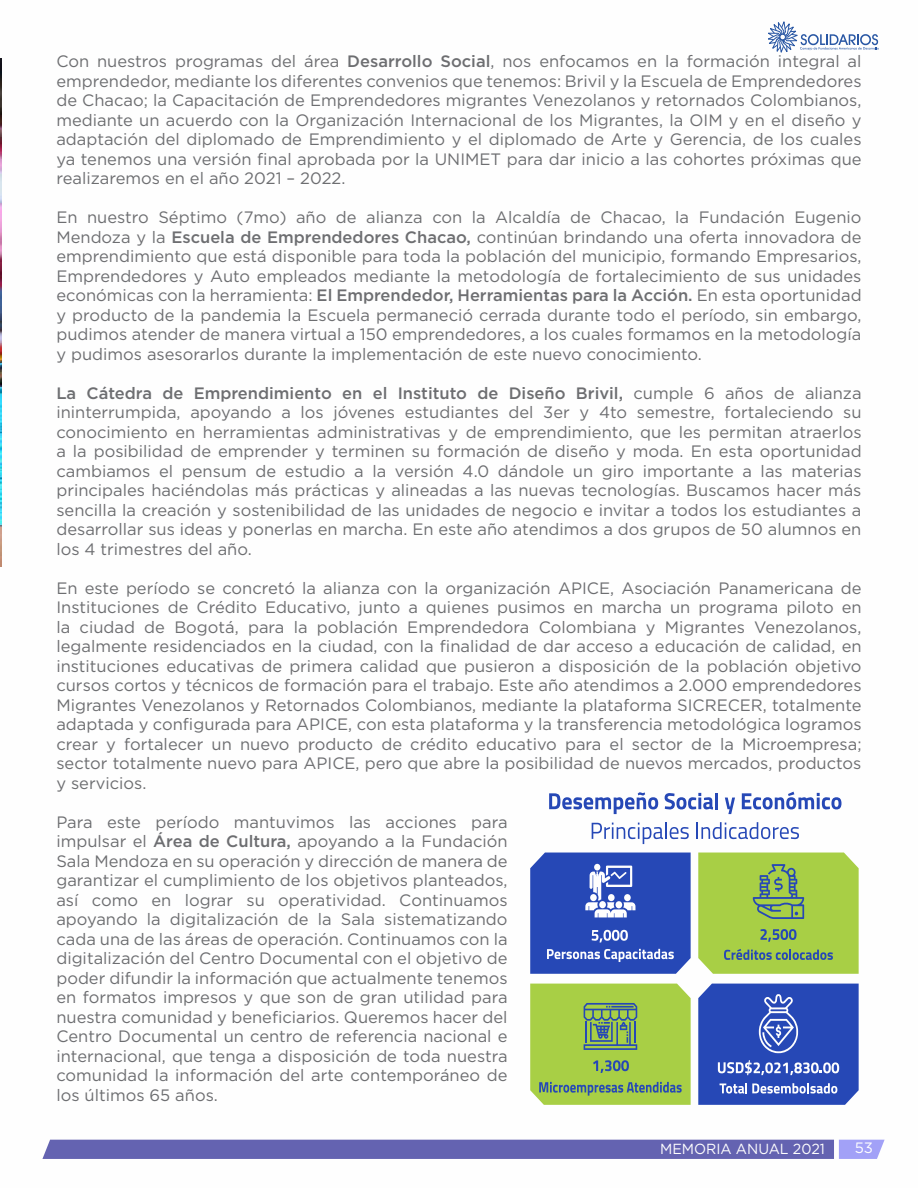
<style>
.page{position:relative;width:918px;height:1188px;background:#fff}
.page>*{position:absolute;margin:0;border:0;box-sizing:border-box;transform-origin:0 0}
.t1{font:16.5px/19.5px "Gotham";color:#6d6e71;text-align:justify}
.t2{font:15px "Gotham";color:#fff}
.t3{font:14.55px "Gotham";color:#fefefe}
.s1{font-weight:500}
</style>
<div class="page">
<div style="left:42px;top:1140px;width:843px;height:19px;background:#6463b1"></div>
<svg style="left:768px;top:21px;width:111px;height:32px"></svg>
<img style="left:0;top:58px;width:1px;height:509px">
<svg style="left:549px;top:792px;width:109px;height:22px"></svg>
<svg style="left:665px;top:793px;width:48px;height:16px"></svg>
<hr style="left:715px;top:793px;width:3px;height:16px;background:#2648b6">
<svg style="left:725px;top:798px;width:10px;height:16px"></svg>
<svg style="left:742px;top:792px;width:99px;height:17px"></svg>
<svg style="left:592px;top:822px;width:97px;height:22px"></svg>
<svg style="left:696px;top:822px;width:103px;height:17px"></svg>
<svg style="left:698px;top:853px;width:161px;height:121px;background:#9fc550"></svg>
<svg style="left:698px;top:984px;width:161px;height:121px;background:#3d5bbd"></svg>
<svg style="left:530px;top:984px;width:161px;height:121px;background:#9cc252"></svg>
<svg style="left:530px;top:853px;width:161px;height:121px;background:#3e5cbe"></svg>
<p class="t1" style="left:56px;top:51px;width:807px">Con nuestros programas del área <span class="s1">Desarrollo Social</span>, nos enfocamos en la formación integral al emprendedor, mediante los diferentes convenios que tenemos: Brivil y la Escuela de Emprendedores de Chacao; la Capacitación de Emprendedores migrantes Venezolanos y retornados Colombianos, mediante un acuerdo con la Organización Internacional de los Migrantes, la OIM y en el diseño y adaptación del diplomado de Emprendimiento y el diplomado de Arte y Gerencia, de los cuales ya tenemos una versión final aprobada por la UNIMET para dar inicio a las cohortes próximas que realizaremos en el año 2021 – 2022.</p>
<p class="t1" style="left:56px;top:207px;width:807px">En nuestro Séptimo (7mo) año de alianza con la Alcaldía de Chacao, la Fundación Eugenio Mendoza y la <span class="s1">Escuela de Emprendedores Chacao,</span> continúan brindando una oferta innovadora de emprendimiento que está disponible para toda la población del municipio, formando Empresarios, Emprendedores y Auto empleados mediante la metodología de fortalecimiento de sus unidades económicas con la herramienta: <span class="s1">El Emprendedor, Herramientas para la Acción.</span> En esta oportunidad y producto de la pandemia la Escuela permaneció cerrada durante todo el período, sin embargo, pudimos atender de manera virtual a 150 emprendedores, a los cuales formamos en la metodología y pudimos asesorarlos durante la implementación de este nuevo conocimiento.</p>
<p class="t1" style="left:56px;top:383px;width:807px"><span class="s1">La Cátedra de Emprendimiento en el Instituto de Diseño Brivil,</span> cumple 6 años de alianza ininterrumpida, apoyando a los jóvenes estudiantes del 3er y 4to semestre, fortaleciendo su conocimiento en herramientas administrativas y de emprendimiento, que les permitan atraerlos a la posibilidad de emprender y terminen su formación de diseño y moda. En esta oportunidad cambiamos el pensum de estudio a la versión 4.0 dándole un giro importante a las materias principales haciéndolas más prácticas y alineadas a las nuevas tecnologías. Buscamos hacer más sencilla la creación y sostenibilidad de las unidades de negocio e invitar a todos los estudiantes a desarrollar sus ideas y ponerlas en marcha. En este año atendimos a dos grupos de 50 alumnos en los 4 trimestres del año.</p>
<p class="t1" style="left:56px;top:578px;width:807px">En este período se concretó la alianza con la organización APICE, Asociación Panamericana de Instituciones de Crédito Educativo, junto a quienes pusimos en marcha un programa piloto en la ciudad de Bogotá, para la población Emprendedora Colombiana y Migrantes Venezolanos, legalmente residenciados en la ciudad, con la finalidad de dar acceso a educación de calidad, en instituciones educativas de primera calidad que pusieron a disposición de la población objetivo cursos cortos y técnicos de formación para el trabajo. Este año atendimos a 2.000 emprendedores Migrantes Venezolanos y Retornados Colombianos, mediante la plataforma SICRECER, totalmente adaptada y configurada para APICE, con esta plataforma y la transferencia metodológica logramos crear y fortalecer un nuevo producto de crédito educativo para el sector de la Microempresa; sector totalmente nuevo para APICE, pero que abre la posibilidad de nuevos mercados, productos y servicios.</p>
<p class="t1" style="left:56px;top:812px;width:453px">Para este período mantuvimos las acciones para impulsar el <span class="s1">Área de Cultura,</span> apoyando a la Fundación Sala Mendoza en su operación y dirección de manera de garantizar el cumplimiento de los objetivos planteados, así como en lograr su operatividad. Continuamos apoyando la digitalización de la Sala sistematizando cada una de las áreas de operación. Continuamos con la digitalización del Centro Documental con el objetivo de poder difundir la información que actualmente tenemos en formatos impresos y que son de gran utilidad para nuestra comunidad y beneficiarios. Queremos hacer del Centro Documental un centro de referencia nacional e internacional, que tenga a disposición de toda nuestra comunidad la información del arte contemporáneo de los últimos 65 años.</p>
<p class="t3" style="left:660px;top:1140px;width:166px">MEMORIA ANUAL 2021</p>
<p class="t2" style="left:855px;top:1138px;width:20px">53</p>
</div>
